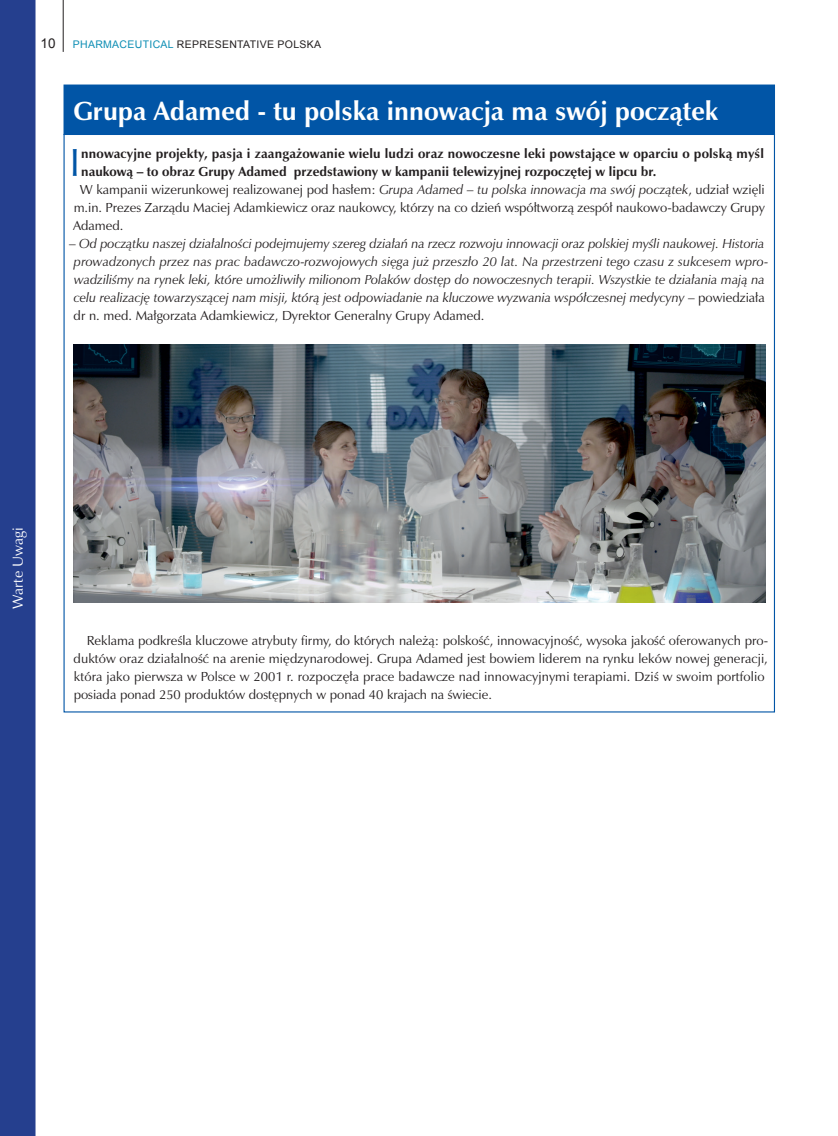
<style>
.page{position:relative;width:838px;height:1136px;background:#fff}
.page>*{position:absolute;margin:0;border:0;box-sizing:border-box;transform-origin:0 0}
.Styl_PharmRep{font:40.5px "Zapf Humnst PL";color:#0155a6}
.Styl_PharmRep-2{font:700 27px "Zapf Humnst PL";color:#fff}
.t1{font:15px "Zapf Humnst PL";letter-spacing:-.005em;color:#fff}
.Styl_PharmRep-3{font:13.5px/18px "Zapf Humnst PL";color:#231f20;text-align:justify}
.Styl_PharmRep-4{font:italic 13.5px/18px "Zapf Humnst PL";color:#231f20}
.Styl_PharmRep-5{font:700 13.5px/18px "Zapf Humnst PL";letter-spacing:.01em;color:#231f20}
.t2{font:13.5px "Arial";color:#231f20}
.t3{font:10.5px "Arial";letter-spacing:.03em;color:#231f20}
.s1{color:#0d8eb4}
.s2{font-style:italic}
.s3{font-style:normal}
</style>
<div class="page">
<hr style="left:63px;top:0;width:1px;height:52px;background:#231f20">
<div style="left:0;top:0;width:36px;height:1135px;background:#253f8e"></div>
<div style="left:64px;top:85px;width:710px;height:49px;background:#0155a6"></div>
<div style="left:63px;top:84px;width:712px;height:51px;border:1px solid #0155a6"></div>
<img style="left:73px;top:344px;width:692px;height:258px">
<p class="t2" style="left:40px;top:34px;width:17px">10</p>
<p class="t3" style="left:73px;top:37px;width:250px"><span class="s1">PHARMACEUTICAL</span> REPRESENTATIVE POLSKA</p>
<p class="Styl_PharmRep-2" style="left:73px;top:95px;width:646px">Grupa Adamed - tu polska innowacja ma swój początek</p>
<p class="Styl_PharmRep" style="left:69px;top:138px;width:12px">I</p>
<p class="Styl_PharmRep-5" style="left:81px;top:145px;width:684px">nnowacyjne projekty, pasja i zaangażowanie wielu ludzi oraz nowoczesne leki powstające w oparciu o polską myśl naukową – to obraz Grupy Adamed przedstawiony w kampanii telewizyjnej rozpoczętej w lipcu br.</p>
<p class="Styl_PharmRep-3" style="left:73px;top:181px;width:693px;text-indent:7px">W kampanii wizerunkowej realizowanej pod hasłem: <span class="s2">Grupa Adamed – tu polska innowacja ma swój początek</span>, udział wzięli m.in. Prezes Zarządu Maciej Adamkiewicz oraz naukowcy, którzy na co dzień współtworzą zespół naukowo-badawczy Grupy Adamed.</p>
<p class="Styl_PharmRep-4" style="left:74px;top:235px;width:696px;text-indent:-4px"><span class="s3">–</span> Od początku naszej działalności podejmujemy szereg działań na rzecz rozwoju innowacji oraz polskiej myśli naukowej. Historia prowadzonych przez nas prac badawczo-rozwojowych sięga już przeszło 20 lat. Na przestrzeni tego czasu z sukcesem wpro&shy;wadziliśmy na rynek leki, które umożliwiły milionom Polaków dostęp do nowoczesnych terapii. Wszystkie te działania mają na celu realizację towarzyszącej nam misji, którą jest odpowiadanie na kluczowe wyzwania współczesnej medycyny <span class="s3">– powiedziała dr n. med. Małgorzata Adamkiewicz, Dyrektor Generalny Grupy Adamed.</span></p>
<p class="t1" style="left:9px;top:608px;width:82px;rotate:-90deg">Warte Uwagi</p>
<p class="Styl_PharmRep-3" style="left:74px;top:631px;width:696px;text-align:left;text-indent:13px">Reklama podkreśla kluczowe atrybuty firmy, do których należą: polskość, innowacyjność, wysoka jakość oferowanych pro&shy;duktów oraz działalność na arenie międzynarodowej. Grupa Adamed jest bowiem liderem na rynku leków nowej generacji, która jako pierwsza w Polsce w 2001 r. rozpoczęła prace badawcze nad innowacyjnymi terapiami. Dziś w swoim portfolio posiada ponad 250 produktów dostępnych w ponad 40 krajach na świecie.</p>
</div>
